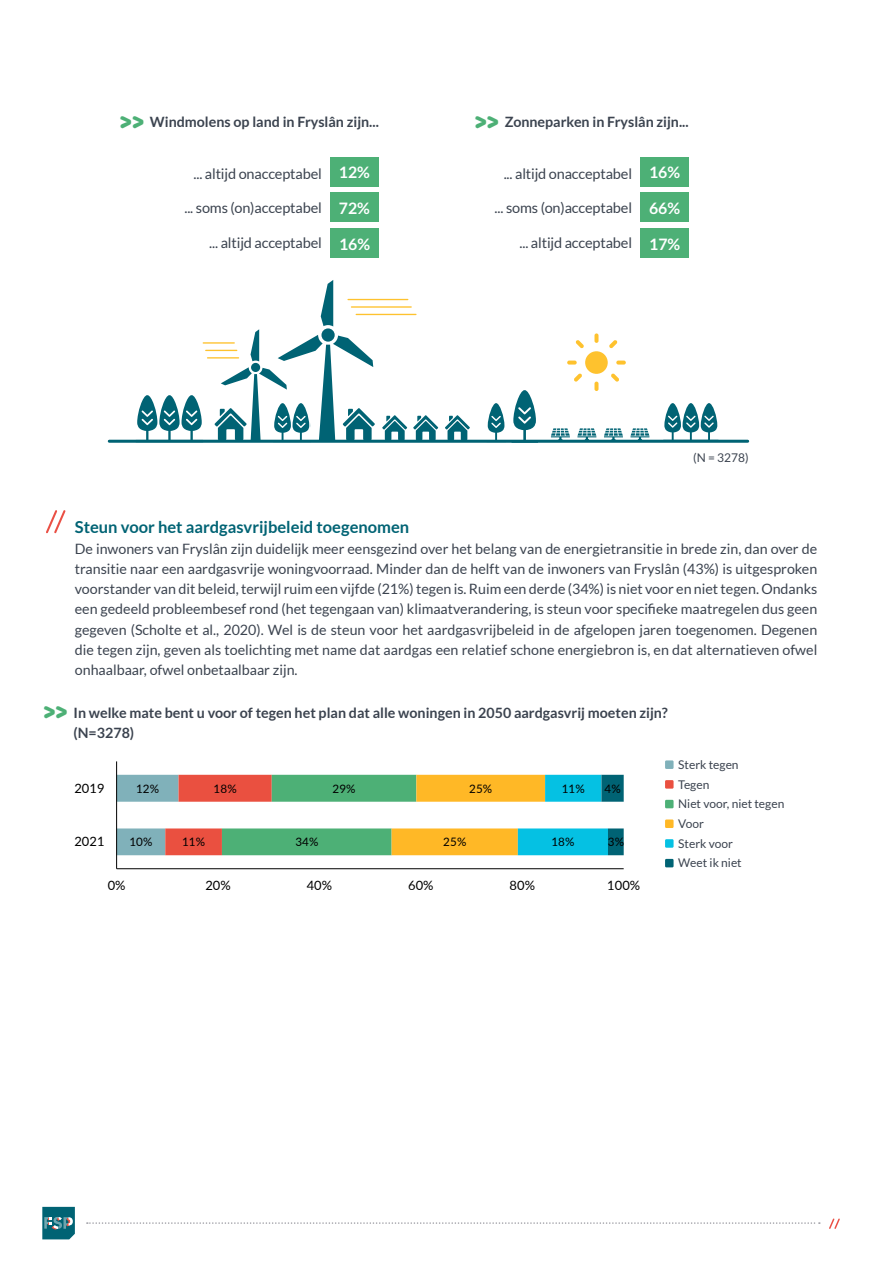
<style>
.page{position:relative;width:893px;height:1263px;background:#fff}
.page>*{position:absolute;margin:0;border:0;box-sizing:border-box;transform-origin:0 0}
.t1{font:800 24.75px "Baloo Chettan 2";color:#4db076}
.t2{font:700 16.5px "Lato";color:#006374}
.t3{font:700 15.75px "Lato";color:#fff}
.t4{font:14.55px "Lato";letter-spacing:-.01em;color:#3b434f}
.t5{font:14.25px/20.2px "Lato";color:#3b434f;text-align:justify}
.t6{font:700 14.25px/20.2px "Lato";color:#3b434f}
.t7{font:12.9px "Lato";color:#000}
.t8{font:12px/19.6px "Lato";color:#3b434f}
.t9{font:11.7px "Lato";letter-spacing:.005em;color:#000}
.s1{font-family:"Baloo Chettan 2";font-weight:800;font-size:24.75px;color:#4db076}
</style>
<div class="page">
<svg style="left:829px;top:1218px;width:11px;height:11px"></svg>
<svg style="left:87px;top:1222px;width:733px;height:2px"></svg>
<svg style="left:42px;top:1207px;width:33px;height:32px"></svg>
<svg style="left:135px;top:395px;width:69px;height:45px"></svg>
<svg style="left:663px;top:403px;width:56px;height:37px"></svg>
<svg style="left:382px;top:415px;width:25px;height:25px"></svg>
<svg style="left:413px;top:415px;width:25px;height:25px"></svg>
<svg style="left:445px;top:415px;width:25px;height:25px"></svg>
<svg style="left:214px;top:280px;width:161px;height:160px"></svg>
<svg style="left:486px;top:390px;width:51px;height:50px"></svg>
<svg style="left:630px;top:428px;width:19px;height:12px"></svg>
<svg style="left:604px;top:428px;width:19px;height:12px"></svg>
<svg style="left:577px;top:428px;width:19px;height:12px"></svg>
<svg style="left:551px;top:428px;width:19px;height:12px"></svg>
<hr style="left:109px;top:440px;width:639px;height:3px;background:#006374">
<div style="left:585px;top:351px;width:23px;height:23px;background:#fec22e;border-radius:50%"></div>
<svg style="left:576px;top:340px;width:8px;height:8px"></svg>
<svg style="left:574px;top:373px;width:8px;height:9px"></svg>
<svg style="left:609px;top:340px;width:8px;height:8px"></svg>
<svg style="left:611px;top:373px;width:8px;height:9px"></svg>
<svg style="left:594px;top:333px;width:4px;height:10px"></svg>
<svg style="left:567px;top:361px;width:10px;height:4px"></svg>
<svg style="left:616px;top:361px;width:10px;height:4px"></svg>
<svg style="left:594px;top:382px;width:4px;height:9px"></svg>
<hr style="left:348px;top:299px;width:60px;height:1px;background:#fec22e">
<hr style="left:208px;top:357px;width:31px;height:2px;background:#fec22e">
<hr style="left:351px;top:306px;width:60px;height:2px;background:#fec22e">
<hr style="left:206px;top:350px;width:31px;height:1px;background:#fec22e">
<hr style="left:356px;top:314px;width:60px;height:1px;background:#fec22e">
<hr style="left:203px;top:342px;width:31px;height:2px;background:#fec22e">
<div style="left:330px;top:157px;width:48px;height:29px;background:#4db076"></div>
<div style="left:330px;top:228px;width:49px;height:30px;background:#4db076"></div>
<div style="left:330px;top:192px;width:48px;height:30px;background:#4db076"></div>
<div style="left:641px;top:157px;width:48px;height:29px;background:#4db076"></div>
<div style="left:641px;top:228px;width:48px;height:30px;background:#4db076"></div>
<div style="left:640px;top:192px;width:49px;height:30px;background:#4db076"></div>
<svg style="left:46px;top:510px;width:20px;height:24px"></svg>
<svg style="left:117px;top:775px;width:507px;height:80px"></svg>
<hr style="left:117px;top:868px;width:507px;height:1px;background:#000">
<hr style="left:116px;top:761px;width:1px;height:108px;background:#000">
<div style="left:665px;top:760px;width:9px;height:9px;background:#80b1ba"></div>
<div style="left:665px;top:780px;width:9px;height:9px;background:#ea5040"></div>
<div style="left:665px;top:800px;width:9px;height:8px;background:#4db076"></div>
<div style="left:665px;top:819px;width:9px;height:9px;background:#ffb826"></div>
<div style="left:665px;top:839px;width:9px;height:9px;background:#05c1e3"></div>
<div style="left:665px;top:859px;width:9px;height:8px;background:#006374"></div>
<p class="t6" style="left:120px;top:111px;width:260px"><span class="s1">&gt;&gt;</span> Windmolens op land in Fryslân zijn...</p>
<p class="t4" style="left:193px;top:166px;width:130px">... altijd onacceptabel</p>
<p class="t4" style="left:184px;top:200px;width:139px">... soms (on)acceptabel</p>
<p class="t4" style="left:209px;top:235px;width:114px">... altijd acceptabel</p>
<p class="t3" style="left:339px;top:163px;width:33px">12%</p>
<p class="t3" style="left:339px;top:199px;width:33px">72%</p>
<p class="t3" style="left:339px;top:235px;width:33px">16%</p>
<p class="t6" style="left:475px;top:111px;width:215px"><span class="s1">&gt;&gt;</span> Zonneparken in Fryslân zijn...</p>
<p class="t4" style="left:504px;top:166px;width:130px">... altijd onacceptabel</p>
<p class="t4" style="left:495px;top:200px;width:139px">... soms (on)acceptabel</p>
<p class="t4" style="left:519px;top:235px;width:114px">... altijd acceptabel</p>
<p class="t3" style="left:649px;top:163px;width:33px">16%</p>
<p class="t3" style="left:649px;top:199px;width:33px">66%</p>
<p class="t3" style="left:649px;top:235px;width:33px">17%</p>
<p class="t8" style="left:693px;top:448px;width:57px">(N = 3278)</p>
<p class="t2" style="left:75px;top:518px;width:336px">Steun voor het aardgasvrijbeleid toegenomen</p>
<p class="t5" style="left:75px;top:538px;width:744px">De inwoners van Fryslân zijn duidelijk meer eensgezind over het belang van de energietransitie in brede zin, dan over de transitie naar een aardgasvrije woningvoorraad. Minder dan de helft van de inwoners van Fryslân (43%) is uitgesproken voorstander van dit beleid, terwijl ruim een vijfde (21%) tegen is. Ruim een derde (34%) is niet voor en niet tegen. Ondanks een gedeeld probleembesef rond (het tegengaan van) klimaatverandering, is steun voor specifieke maatregelen dus geen gegeven (Scholte et al., 2020). Wel is de steun voor het aardgasvrijbeleid in de afgelopen jaren toegenomen. Degenen die tegen zijn, geven als toelichting met name dat aardgas een relatief schone energiebron is, en dat alternatieven ofwel onhaalbaar, ofwel onbetaalbaar zijn.</p>
<p class="t6" style="left:74px;top:702px;width:596px">In welke mate bent u voor of tegen het plan dat alle woningen in 2050 aardgasvrij moeten zijn? (N=3278)</p>
<h1 class="t1" style="left:43px;top:692px;width:26px">&gt;&gt;</h1>
<p class="t7" style="left:74px;top:779px;width:32px">2019</p>
<p class="t7" style="left:74px;top:832px;width:32px">2021</p>
<p class="t9" style="left:136px;top:780px;width:25px">12%</p>
<p class="t9" style="left:129px;top:834px;width:25px">10%</p>
<p class="t9" style="left:214px;top:780px;width:25px">18%</p>
<p class="t9" style="left:182px;top:834px;width:25px">11%</p>
<p class="t9" style="left:333px;top:780px;width:25px">29%</p>
<p class="t9" style="left:295px;top:834px;width:25px">34%</p>
<p class="t9" style="left:469px;top:780px;width:25px">25%</p>
<p class="t9" style="left:443px;top:834px;width:25px">25%</p>
<p class="t9" style="left:562px;top:780px;width:25px">11%</p>
<p class="t9" style="left:551px;top:834px;width:25px">18%</p>
<p class="t9" style="left:604px;top:780px;width:18px">4%</p>
<p class="t9" style="left:608px;top:834px;width:18px">3%</p>
<p class="t7" style="left:108px;top:876px;width:19px">0%</p>
<p class="t7" style="left:205px;top:876px;width:27px">20%</p>
<p class="t7" style="left:307px;top:876px;width:27px">40%</p>
<p class="t7" style="left:408px;top:876px;width:27px">60%</p>
<p class="t7" style="left:510px;top:876px;width:27px">80%</p>
<p class="t7" style="left:607px;top:876px;width:34px">100%</p>
<p class="t8" style="left:678px;top:755px;width:108px">Sterk tegen<br>Tegen<br>Niet voor, niet tegen<br>Voor<br>Sterk voor<br>Weet ik niet</p>
</div>
